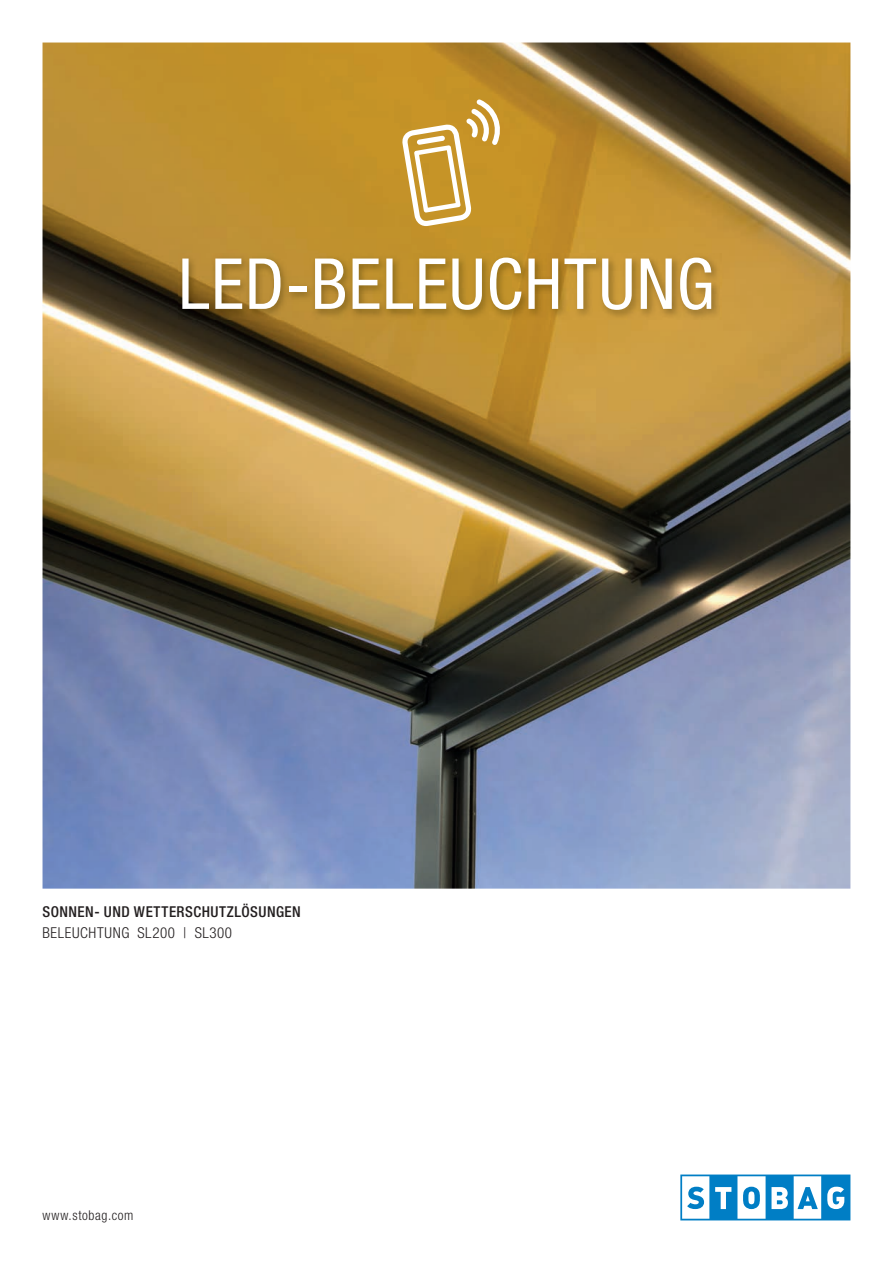
<style>
.page{position:relative;width:893px;height:1263px;background:#fff}
.page>*{position:absolute;margin:0;border:0;box-sizing:border-box;transform-origin:0 0}
.t1{font:condensed 70.5px "Helvetica Neue LT Pro";letter-spacing:.015em;color:#fff}
.t2{font:500 condensed 15px "Helvetica Neue LT Pro";letter-spacing:.03em;color:#231f20}
.t3{font:300 condensed 15px "Helvetica Neue LT Pro";letter-spacing:.04em;color:#231f20}
.t4{font:300 condensed 13.5px "Helvetica Neue LT Pro";letter-spacing:.05em;color:#231f20}
</style>
<div class="page">
<svg style="left:680px;top:1174px;width:170px;height:46px"></svg>
<img style="left:43px;top:43px;width:807px;height:846px">
<img style="left:178px;top:254px;width:543px;height:66px">
<svg style="left:402px;top:99px;width:102px;height:127px"></svg>
<h1 class="t1" style="left:178px;top:243px;width:538px">LED-BELEUCHTUNG</h1>
<p class="t2" style="left:43px;top:903px;width:260px">SONNEN- UND WETTERSCHUTZLÖSUNGEN</p>
<p class="t3" style="left:43px;top:924px;width:191px">BELEUCHTUNG SL200 | SL300</p>
<p class="t4" style="left:43px;top:1208px;width:92px">www.stobag.com</p>
</div>
